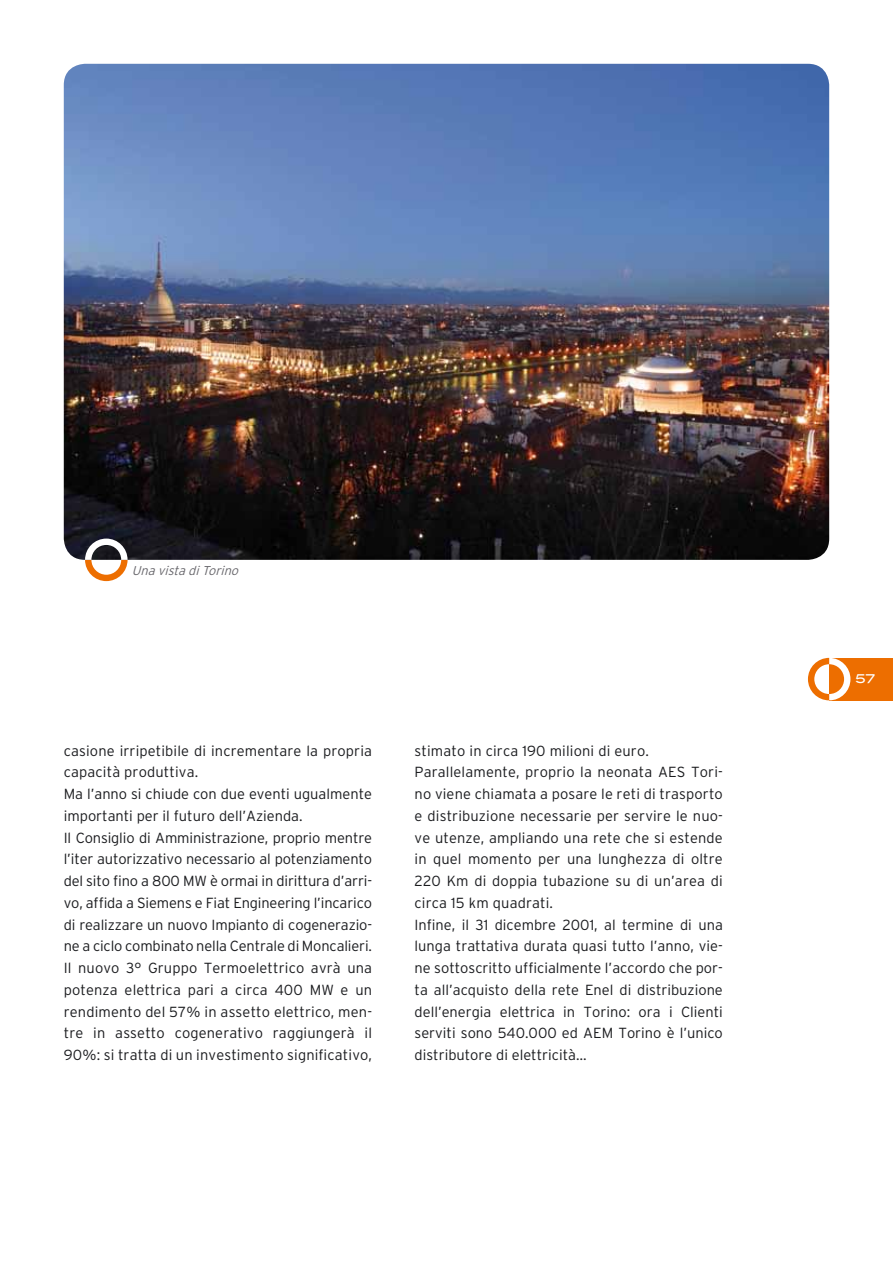
<style>
.page{position:relative;width:893px;height:1263px;background:#fff}
.page>*{position:absolute;margin:0;border:0;box-sizing:border-box;transform-origin:0 0}
.t1{font:300 14.7px/21.8px "Interstate";color:#1b1c1f}
.t2{font:italic 300 12.75px "Interstate";color:#68676c}
.t3{font:12px "Blair Md ITCTT Medium";color:#fff}
</style>
<div class="page">
<div style="left:829px;top:658px;width:64px;height:42px;background:#ed6e00"></div>
<svg style="left:808px;top:658px;width:42px;height:42px"></svg>
<img style="left:64px;top:64px;width:765px;height:496px">
<svg style="left:85px;top:539px;width:43px;height:42px"></svg>
<p class="t2" style="left:132px;top:563px;width:112px">UnavistadiTorino</p>
<p class="t1" style="left:64px;top:739px;width:310px">casione irripetibile di incrementare la propria capacità produttiva.<br>Ma l’anno si chiude con due eventi ugualmente importanti per il futuro dell’Azienda.<br>Il Consiglio di Amministrazione, proprio mentre l’iter autorizzativo necessario al potenziamento del sito fino a 800 MW è ormai in dirittura d’arri&shy;vo, affida a Siemens e Fiat Engineering l’incarico di realizzare un nuovo Impianto di cogenerazio&shy;ne a ciclo combinato nella Centrale di Moncalieri.<br>Il nuovo 3° Gruppo Termoelettrico avrà una potenza elettrica pari a circa 400 M W e un rendimento del 57% in assetto elettrico, men&shy;tre in assetto cogenerativo raggiungerà il 90%: si tratta di un investimento significativo,</p>
<p class="t1" style="left:415px;top:739px;width:310px">stimato in circa 190 milioni di euro.<br>Parallelamente, proprio la neonata AES Tori&shy;no viene chiamata a posare le reti di trasporto e distribuzione necessarie per servire le nuo&shy;ve utenze, ampliando una rete che si estende in quel momento per una lunghezza di oltre 220 Km di doppia tubazione su di un’area di circa 15 km quadrati.<br>Infine, il 31 dicembre 2001, al termine di una lunga trattativa durata quasi tutto l’anno, vie&shy;ne sottoscritto ufficialmente l’accordo che por&shy;ta all’acquisto della rete Enel di distribuzione dell’energia elettrica in Torino: ora i Clienti serviti sono 540.000 ed AEM Torino è l’unico distributore di elettricità…</p>
<p class="t3" style="left:855px;top:669px;width:21px">57</p>
</div>
